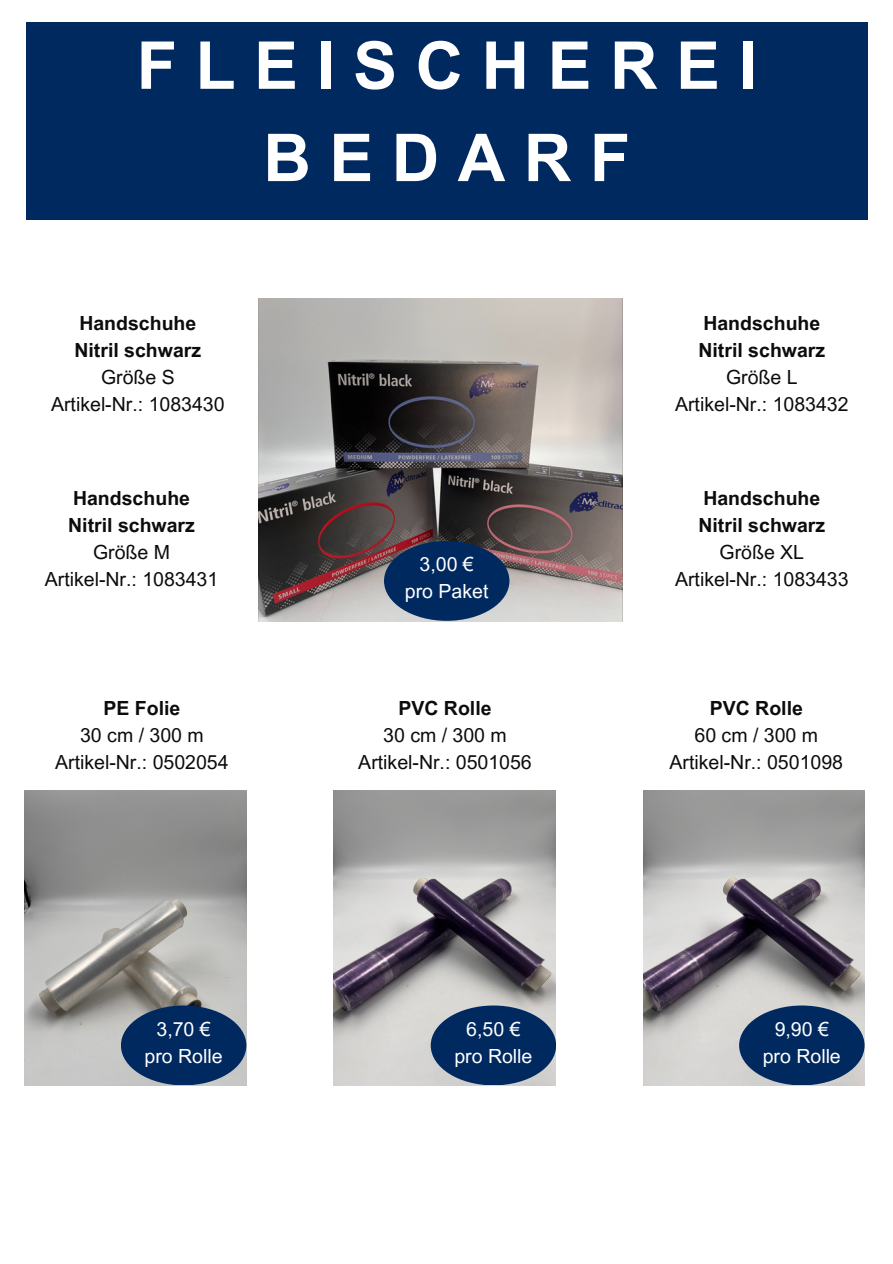
<style>
.page{position:relative;width:893px;height:1264px;background:#fff}
.page>*{position:absolute;margin:0;border:0;box-sizing:border-box;transform-origin:0 0}
.t1{font:700 66px/92.2px "Arial MT Pro";letter-spacing:.28em;color:#fff;text-align:center}
.t2{font:19.5px "Arial MT Pro";color:#0b0c0b}
.t3{font:700 19.5px "Arial MT Pro";color:#0b0c0b}
.t4{font:19.5px "Arial MT Pro";color:#fff}
</style>
<div class="page">
<div style="left:26px;top:22px;width:841px;height:198px;background:#002960"></div>
<img style="left:258px;top:298px;width:364px;height:323px">
<div style="left:384px;top:541px;width:125px;height:80px;background:#002960;border-radius:50%"></div>
<img style="left:334px;top:790px;width:221px;height:295px">
<div style="left:430px;top:1005px;width:126px;height:80px;background:#002960;border-radius:50%"></div>
<img style="left:25px;top:790px;width:222px;height:295px">
<img style="left:643px;top:790px;width:221px;height:295px">
<div style="left:121px;top:1005px;width:125px;height:80px;background:#002960;border-radius:50%"></div>
<div style="left:739px;top:1005px;width:125px;height:80px;background:#002960;border-radius:50%"></div>
<h1 class="t1" style="left:137px;top:28px;width:621px">FLEISCHEREI<br>BEDARF</h1>
<p class="t3" style="left:79px;top:316px;width:118px">Handschuhe</p>
<p class="t3" style="left:74px;top:343px;width:128px">Nitril schwarz</p>
<p class="t2" style="left:101px;top:370px;width:75px">Größe S</p>
<p class="t2" style="left:51px;top:397px;width:175px">Artikel-Nr.: 1083430</p>
<p class="t3" style="left:73px;top:491px;width:118px">Handschuhe</p>
<p class="t3" style="left:68px;top:518px;width:128px">Nitril schwarz</p>
<p class="t2" style="left:93px;top:545px;width:78px">Größe M</p>
<p class="t2" style="left:45px;top:572px;width:175px">Artikel-Nr.: 1083431</p>
<p class="t3" style="left:103px;top:701px;width:78px">PE Folie</p>
<p class="t2" style="left:80px;top:728px;width:125px">30 cm / 300 m</p>
<p class="t2" style="left:55px;top:755px;width:175px">Artikel-Nr.: 0502054</p>
<p class="t4" style="left:156px;top:1021px;width:56px">3,70 €</p>
<p class="t4" style="left:145px;top:1048px;width:79px">pro Rolle</p>
<p class="t4" style="left:419px;top:557px;width:56px">3,00 €</p>
<p class="t4" style="left:405px;top:584px;width:85px">pro Paket</p>
<p class="t3" style="left:398px;top:701px;width:95px">PVC Rolle</p>
<p class="t2" style="left:383px;top:728px;width:125px">30 cm / 300 m</p>
<p class="t2" style="left:358px;top:755px;width:175px">Artikel-Nr.: 0501056</p>
<p class="t4" style="left:466px;top:1021px;width:56px">6,50 €</p>
<p class="t4" style="left:454px;top:1048px;width:79px">pro Rolle</p>
<p class="t3" style="left:703px;top:316px;width:118px">Handschuhe</p>
<p class="t3" style="left:698px;top:343px;width:128px">Nitril schwarz</p>
<p class="t2" style="left:726px;top:370px;width:73px">Größe L</p>
<p class="t2" style="left:675px;top:397px;width:175px">Artikel-Nr.: 1083432</p>
<p class="t3" style="left:703px;top:491px;width:118px">Handschuhe</p>
<p class="t3" style="left:698px;top:518px;width:128px">Nitril schwarz</p>
<p class="t2" style="left:719px;top:545px;width:86px">Größe XL</p>
<p class="t2" style="left:675px;top:572px;width:175px">Artikel-Nr.: 1083433</p>
<p class="t3" style="left:709px;top:701px;width:95px">PVC Rolle</p>
<p class="t2" style="left:694px;top:728px;width:125px">60 cm / 300 m</p>
<p class="t2" style="left:669px;top:755px;width:175px">Artikel-Nr.: 0501098</p>
<p class="t4" style="left:774px;top:1021px;width:56px">9,90 €</p>
<p class="t4" style="left:762px;top:1048px;width:79px">pro Rolle</p>
</div>
